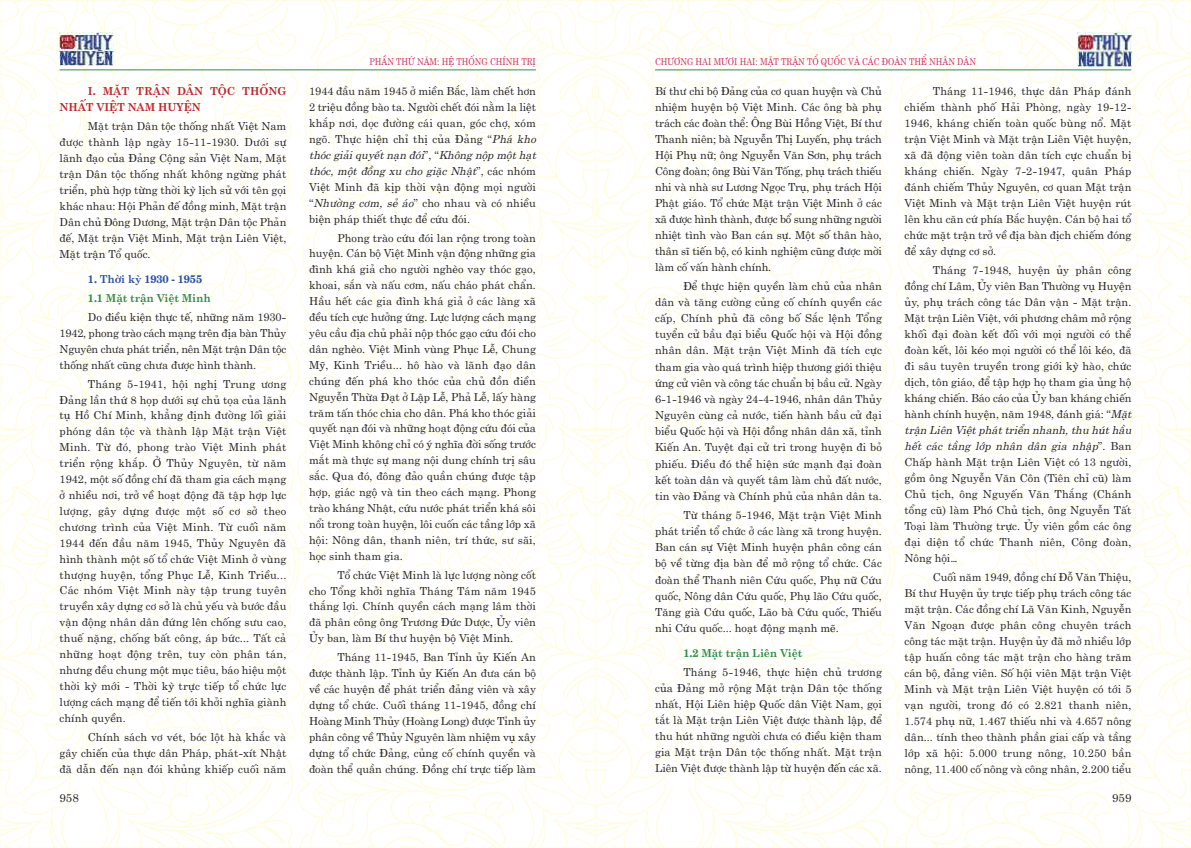
<style>
.page{position:relative;width:1191px;height:848px;background:#fff}
.page>*{position:absolute;margin:0;border:0;box-sizing:border-box;transform-origin:0 0}
.t1{font:11.5px "UTM Centur";color:#272627}
.t2{font:11px/16px "UTM Centur";color:#272627;text-align:justify}
.t3{font:700 11px "UTM Centur";letter-spacing:-.01em;color:#2f8d4d}
.t4{font:700 11px/16px "UTM Centur";color:#bb262c}
.t5{font:700 11px "UTM Centur";letter-spacing:-.01em;color:#2c54a2}
.t6{font:9.5px "UTM Centur";color:#cd3160;scale:.85 1}
.s1{font-style:italic}
</style>
<div class="page">
<img style="left:0;top:0;width:1191px;height:848px">
<hr style="left:655px;top:70px;width:476px;height:1px;background:#2f8d4d">
<img style="left:1077px;top:33px;width:54px;height:33px">
<img style="left:60px;top:32px;width:53px;height:34px">
<hr style="left:60px;top:69px;width:476px;height:1px;background:#2f8d4d">
<p class="t4" style="left:60px;top:81px;width:228px;text-indent:28px">I. MẶT TRẬN DÂN TỘC THỐNG<br>NHẤT VIỆT NAM HUYỆN</p>
<p class="t2" style="left:60px;top:116px;width:228px;text-indent:28px">Mặt trận Dân tộc thống nhất Việt Nam được thành lập ngày 15-11-1930. Dưới sự lãnh đạo của Đảng Cộng sản Việt Nam, Mặt trận Dân tộc thống nhất không ngừng phát triển, phù hợp từng thời kỳ lịch sử với tên gọi khác nhau: Hội Phản đế đồng minh, Mặt trận Dân chủ Đông Dương, Mặt trận Dân tộc Phản đế, Mặt trận Việt Minh, Mặt trận Liên Việt, Mặt trận Tổ quốc.</p>
<p class="t5" style="left:88px;top:269px;width:116px">1. Thời kỳ 1930 - 1955</p>
<p class="t3" style="left:88px;top:288px;width:124px">1.1 Mặt trận Việt Minh</p>
<p class="t2" style="left:60px;top:307px;width:228px;text-indent:28px">Do điều kiện thực tế, những năm 1930- 1942, phong trào cách mạng trên địa bàn Thủy Nguyên chưa phát triển, nên Mặt trận Dân tộc thống nhất cũng chưa được hình thành.</p>
<p class="t2" style="left:60px;top:374px;width:228px;text-indent:28px">Tháng 5-1941, hội nghị Trung ương Đảng lần thứ 8 họp dưới sự chủ tọa của lãnh tụ Hồ Chí Minh, khẳng định đường lối giải phóng dân tộc và thành lập Mặt trận Việt Minh. Từ đó, phong trào Việt Minh phát triển rộng khắp. Ở Thủy Nguyên, từ năm 1942, một số đồng chí đã tham gia cách mạng ở nhiều nơi, trở về hoạt động đã tập hợp lực lượng, gây dựng được một số cơ sở theo chương trình của Việt Minh. Từ cuối năm 1944 đến đầu năm 1945, Thủy Nguyên đã hình thành một số tổ chức Việt Minh ở vùng thượng huyện, tổng Phục Lễ, Kinh Triều...<br>Các nhóm Việt Minh này tập trung tuyên truyền xây dựng cơ sở là chủ yếu và bước đầu vận động nhân dân đứng lên chống sưu cao, thuế nặng, chống bất công, áp bức... Tất cả những hoạt động trên, tuy còn phân tán, nhưng đều chung một mục tiêu, báo hiệu một thời kỳ mới - Thời kỳ trực tiếp tổ chức lực lượng cách mạng để tiến tới khởi nghĩa giành chính quyền.</p>
<p class="t2" style="left:60px;top:727px;width:228px;text-indent:28px">Chính sách vơ vét, bóc lột hà khắc và gây chiến của thực dân Pháp, phát-xít Nhật đã dẫn đến nạn đói khủng khiếp cuối năm</p>
<p class="t1" style="left:60px;top:788px;width:21px">958</p>
<p class="t6" style="left:369px;top:54px;width:197px">PHẦN THỨ NĂM: HỆ THỐNG CHÍNH TRỊ</p>
<p class="t2" style="left:309px;top:81px;width:228px">1944 đầu năm 1945 ở miền Bắc, làm chết hơn 2 triệu đồng bào ta. Người chết đói nằm la liệt khắp nơi, dọc đường cái quan, góc chợ, xóm ngõ. Thực hiện chỉ thị của Đảng “<span class="s1">Phá kho thóc giải quyết nạn đói</span>”, “<span class="s1">Không nộp một hạt thóc, một đồng xu cho giặc Nhật</span>”, các nhóm Việt Minh đã kịp thời vận động mọi người “<span class="s1">Nhường cơm, sẻ áo</span>” cho nhau và có nhiều biện pháp thiết thực để cứu đói.</p>
<p class="t2" style="left:309px;top:228px;width:228px;text-indent:28px">Phong trào cứu đói lan rộng trong toàn huyện. Cán bộ Việt Minh vận động những gia đình khá giả cho người nghèo vay thóc gạo, khoai, sắn và nấu cơm, nấu cháo phát chẩn.<br>Hầu hết các gia đình khá giả ở các làng xã đều tích cực hưởng ứng. Lực lượng cách mạng yêu cầu địa chủ phải nộp thóc gạo cứu đói cho dân nghèo. Việt Minh vùng Phục Lễ, Chung Mỹ, Kinh Triều... hô hào và lãnh đạo dân chúng đến phá kho thóc của chủ đồn điền Nguyễn Thừa Đạt ở Lập Lễ, Phả Lễ, lấy hàng trăm tấn thóc chia cho dân. Phá kho thóc giải quyết nạn đói và những hoạt động cứu đói của Việt Minh không chỉ có ý nghĩa đời sống trước mắt mà thực sự mang nội dung chính trị sâu sắc. Qua đó, đông đảo quần chúng được tập hợp, giác ngộ và tin theo cách mạng. Phong trào kháng Nhật, cứu nước phát triển khá sôi nổi trong toàn huyện, lôi cuốn các tầng lớp xã hội: Nông dân, thanh niên, trí thức, sư sãi, học sinh tham gia.</p>
<p class="t2" style="left:309px;top:565px;width:228px;text-indent:28px">Tổ chức Việt Minh là lực lượng nòng cốt cho Tổng khởi nghĩa Tháng Tám năm 1945 thắng lợi. Chính quyền cách mạng lâm thời đã phân công ông Trương Đức Dược, Ủy viên Ủy ban, làm Bí thư huyện bộ Việt Minh.</p>
<p class="t2" style="left:309px;top:648px;width:228px;text-indent:28px">Tháng 11-1945, Ban Tỉnh ủy Kiến An được thành lập. Tỉnh ủy Kiến An đưa cán bộ về các huyện để phát triển đảng viên và xây dựng tổ chức. Cuối tháng 11-1945, đồng chí Hoàng Minh Thủy (Hoàng Long) được Tỉnh ủy phân công về Thủy Nguyên làm nhiệm vụ xây dựng tổ chức Đảng, củng cố chính quyền và đoàn thể quần chúng. Đồng chí trực tiếp làm</p>
<p class="t6" style="left:655px;top:54px;width:379px">CHƯƠNG HAI MƯƠI HAI: MẶT TRẬN TỔ QUỐC VÀ CÁC ĐOÀN THỂ NHÂN DÂN</p>
<p class="t2" style="left:655px;top:81px;width:228px">Bí thư chi bộ Đảng của cơ quan huyện và Chủ nhiệm huyện bộ Việt Minh. Các ông bà phụ trách các đoàn thể: Ông Bùi Hồng Việt, Bí thư Thanh niên; bà Nguyễn Thị Luyến, phụ trách Hội Phụ nữ; ông Nguyễn Văn Sơn, phụ trách Công đoàn; ông Bùi Văn Tống, phụ trách thiếu nhi và nhà sư Lương Ngọc Trụ, phụ trách Hội Phật giáo. Tổ chức Mặt trận Việt Minh ở các xã được hình thành, được bổ sung những người nhiệt tình vào Ban cán sự. Một số thân hào, thân sĩ tiến bộ, có kinh nghiệm cũng được mời làm cố vấn hành chính.</p>
<p class="t2" style="left:655px;top:276px;width:228px;text-indent:28px">Để thực hiện quyền làm chủ của nhân dân và tăng cường củng cố chính quyền các cấp, Chính phủ đã công bố Sắc lệnh Tổng tuyển cử bầu đại biểu Quốc hội và Hội đồng nhân dân. Mặt trận Việt Minh đã tích cực tham gia vào quá trình hiệp thương giới thiệu ứng cử viên và công tác chuẩn bị bầu cử. Ngày 6-1-1946 và ngày 24-4-1946, nhân dân Thủy Nguyên cùng cả nước, tiến hành bầu cử đại biểu Quốc hội và Hội đồng nhân dân xã, tỉnh Kiến An. Tuyệt đại cử tri trong huyện đi bỏ phiếu. Điều đó thể hiện sức mạnh đại đoàn kết toàn dân và quyết tâm làm chủ đất nước, tin vào Đảng và Chính phủ của nhân dân ta.</p>
<p class="t2" style="left:655px;top:505px;width:228px;text-indent:28px">Từ tháng 5-1946, Mặt trận Việt Minh phát triển tổ chức ở các làng xã trong huyện.<br>Ban cán sự Việt Minh huyện phân công cán bộ về từng địa bàn để mở rộng tổ chức. Các đoàn thể Thanh niên Cứu quốc, Phụ nữ Cứu quốc, Nông dân Cứu quốc, Phụ lão Cứu quốc, Tăng già Cứu quốc, Lão bà Cứu quốc, Thiếu nhi Cứu quốc... hoạt động mạnh mẽ.</p>
<p class="t3" style="left:683px;top:643px;width:120px">1.2 Mặt trận Liên Việt</p>
<p class="t2" style="left:655px;top:662px;width:228px;text-indent:28px">Tháng 5-1946, thực hiện chủ trương của Đảng mở rộng Mặt trận Dân tộc thống nhất, Hội Liên hiệp Quốc dân Việt Nam, gọi tắt là Mặt trận Liên Việt được thành lập, để thu hút những người chưa có điều kiện tham gia Mặt trận Dân tộc thống nhất. Mặt trận Liên Việt được thành lập từ huyện đến các xã.</p>
<p class="t2" style="left:904px;top:81px;width:228px;text-indent:28px">Tháng 11-1946, thực dân Pháp đánh chiếm thành phố Hải Phòng, ngày 19-12- 1946, kháng chiến toàn quốc bùng nổ. Mặt trận Việt Minh và Mặt trận Liên Việt huyện, xã đã động viên toàn dân tích cực chuẩn bị kháng chiến. Ngày 7-2-1947, quân Pháp đánh chiếm Thủy Nguyên, cơ quan Mặt trận Việt Minh và Mặt trận Liên Việt huyện rút lên khu căn cứ phía Bắc huyện. Cán bộ hai tổ chức mặt trận trở về địa bàn địch chiếm đóng để xây dựng cơ sở.</p>
<p class="t2" style="left:904px;top:260px;width:228px;text-indent:28px">Tháng 7-1948, huyện ủy phân công đồng chí Lâm, Ủy viên Ban Thường vụ Huyện ủy, phụ trách công tác Dân vận - Mặt trận.<br>Mặt trận Liên Việt, với phương châm mở rộng khối đại đoàn kết đối với mọi người có thể đoàn kết, lôi kéo mọi người có thể lôi kéo, đã đi sâu tuyên truyền trong giới kỳ hào, chức dịch, tôn giáo, để tập hợp họ tham gia ủng hộ kháng chiến. Báo cáo của Ủy ban kháng chiến hành chính huyện, năm 1948, đánh giá: “<span class="s1">Mặt trận Liên Việt phát triển nhanh, thu hút hầu hết các tầng lớp nhân dân gia nhập</span>”. Ban Chấp hành Mặt trận Liên Việt có 13 người, gồm ông Nguyễn Văn Côn (Tiên chỉ cũ) làm Chủ tịch, ông Nguyến Văn Thắng (Chánh tổng cũ) làm Phó Chủ tịch, ông Nguyễn Tất Toại làm Thường trực. Ủy viên gồm các ông đại diện tổ chức Thanh niên, Công đoàn, Nông hội…</p>
<p class="t2" style="left:904px;top:567px;width:228px;text-indent:28px">Cuối năm 1949, đồng chí Đỗ Văn Thiệu, Bí thư Huyện ủy trực tiếp phụ trách công tác mặt trận. Các đồng chí Lã Văn Kinh, Nguyễn Văn Ngoạn được phân công chuyên trách công tác mặt trận. Huyện ủy đã mở nhiều lớp tập huấn công tác mặt trận cho hàng trăm cán bộ, đảng viên. Số hội viên Mặt trận Việt Minh và Mặt trận Liên Việt huyện có tới 5 vạn người, trong đó có 2.821 thanh niên, 1.574 phụ nữ, 1.467 thiếu nhi và 4.657 nông dân... tính theo thành phần giai cấp và tầng lớp xã hội: 5.000 trung nông, 10.250 bần nông, 11.400 cố nông và công nhân, 2.200 tiểu</p>
<p class="t1" style="left:1112px;top:788px;width:21px">959</p>
</div>
